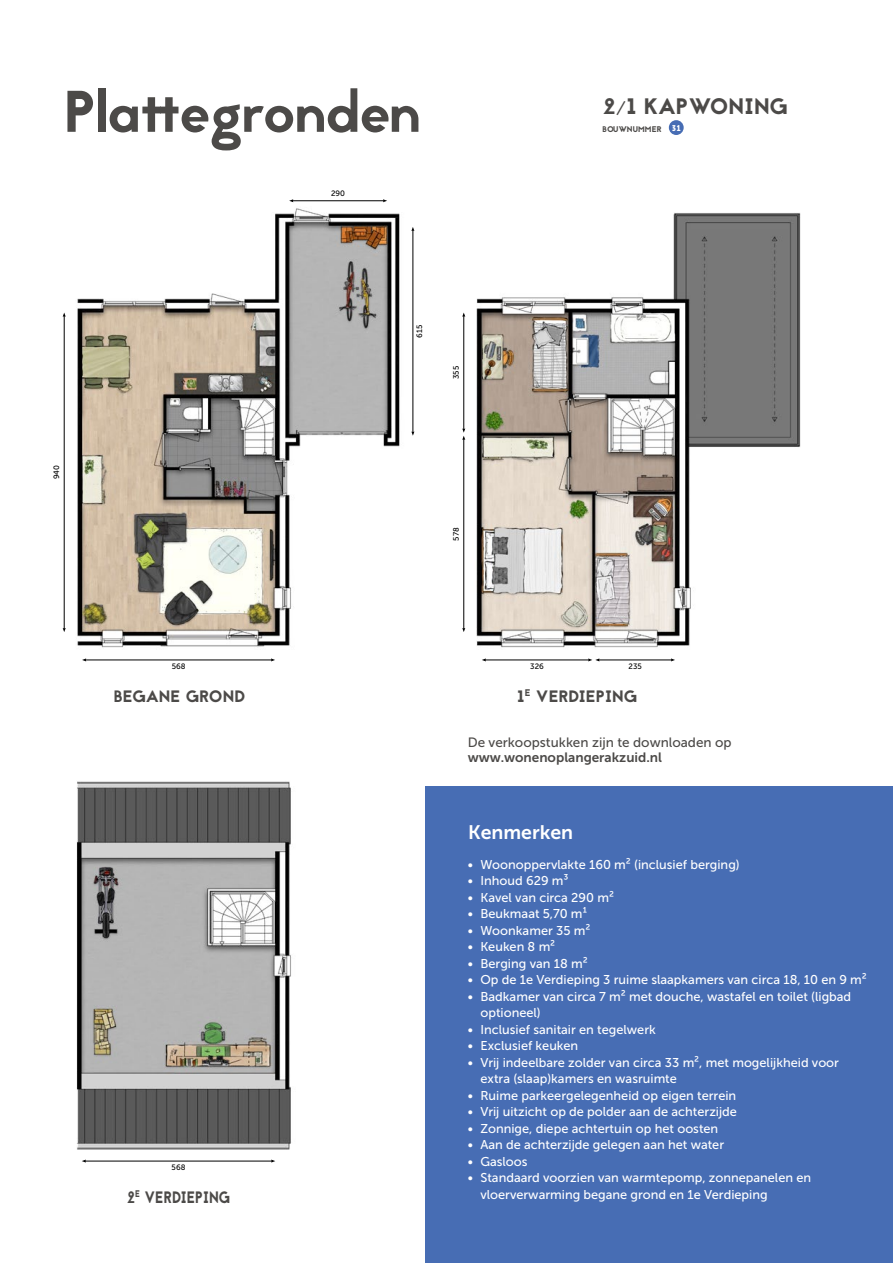
<style>
.page{position:relative;width:893px;height:1263px;background:#fff}
.page>*{position:absolute;margin:0;border:0;box-sizing:border-box;transform-origin:0 0}
.t1{font:58.5px "Jaapokki";color:#4c4a48}
.t2{font:31.5px "Jaapokkienchance";color:#fff}
.t3{font:22.35px "Jaapokki";color:#4c4a48}
.t4{font:19.5px "Museo Sans 700";color:#fff}
.t5{font:16.5px "Jaapokki";letter-spacing:.01em;color:#4c4a48}
.t6{font:16.5px "Jaapokki";letter-spacing:.01em;color:#4c4a48;scale:.85 1}
.t7{font:13.5px "Museo Sans 500";color:#4c4a48}
.t8{font:13.5px "Museo Sans 700";color:#4c4a48}
.t9{font:12.75px/16.5px "Museo Sans 500";color:#fff}
.t10{font:8.25px "Jaapokki";letter-spacing:.01em;color:#4c4a48}
.t11{font:8.25px "Museo Sans Cond 900";color:#fff}
.t12{font:7.8px "Museo Sans 500";color:#000}
</style>
<div class="page">
<div style="left:425px;top:787px;width:468px;height:476px;background:#476db4"></div>
<div style="left:669px;top:120px;width:15px;height:15px;background:#476db4;border-radius:50%"></div>
<img style="left:62px;top:199px;width:353px;height:463px">
<img style="left:463px;top:213px;width:338px;height:449px">
<hr style="left:85px;top:660px;width:187px;height:1px;background:#000">
<svg style="left:271px;top:658px;width:4px;height:3px"></svg>
<hr style="left:485px;top:660px;width:104px;height:1px;background:#000">
<svg style="left:482px;top:658px;width:4px;height:3px"></svg>
<hr style="left:599px;top:660px;width:73px;height:1px;background:#000">
<svg style="left:588px;top:658px;width:11px;height:3px"></svg>
<svg style="left:671px;top:658px;width:4px;height:3px"></svg>
<hr style="left:413px;top:230px;width:1px;height:202px;background:#000">
<svg style="left:411px;top:431px;width:3px;height:5px"></svg>
<svg style="left:411px;top:227px;width:3px;height:4px"></svg>
<hr style="left:463px;top:439px;width:1px;height:190px;background:#000">
<hr style="left:463px;top:316px;width:1px;height:113px;background:#000">
<svg style="left:462px;top:428px;width:3px;height:12px"></svg>
<hr style="left:64px;top:316px;width:1px;height:313px;background:#000">
<svg style="left:63px;top:313px;width:3px;height:4px"></svg>
<svg style="left:63px;top:628px;width:3px;height:4px"></svg>
<hr style="left:292px;top:200px;width:92px;height:1px;background:#000">
<svg style="left:383px;top:199px;width:4px;height:3px"></svg>
<img style="left:76px;top:781px;width:215px;height:382px">
<hr style="left:85px;top:1161px;width:187px;height:1px;background:#000">
<svg style="left:82px;top:1159px;width:4px;height:3px"></svg>
<svg style="left:271px;top:1159px;width:4px;height:3px"></svg>
<h1 class="t1" style="left:64px;top:71px;width:358px">Plattegronden</h1>
<p class="t12" style="left:331px;top:189px;width:16px">290</p>
<h3 class="t3" style="left:602px;top:91px;width:187px">2/1 KAPWONING</h3>
<p class="t10" style="left:602px;top:123px;width:61px">BOUWNUMMER</p>
<p class="t11" style="left:672px;top:123px;width:10px">31</p>
<p class="t12" style="left:52px;top:479px;width:16px;rotate:-90deg">940</p>
<p class="t12" style="left:415px;top:338px;width:14px;rotate:-90deg">615</p>
<p class="t12" style="left:452px;top:379px;width:15px;rotate:-90deg">355</p>
<p class="t12" style="left:452px;top:540px;width:15px;rotate:-90deg">578</p>
<p class="t12" style="left:172px;top:662px;width:15px">568</p>
<p class="t12" style="left:530px;top:662px;width:15px">326</p>
<p class="t12" style="left:628px;top:662px;width:15px">235</p>
<p class="t5" style="left:114px;top:684px;width:133px">BEGANE GROND</p>
<p class="t5" style="left:517px;top:684px;width:122px">1<sup>E</sup> VERDIEPING</p>
<p class="t7" style="left:468px;top:735px;width:266px">De verkoopstukken zijn te downloaden op</p>
<p class="t8" style="left:468px;top:750px;width:196px">www.wonenoplangerakzuid.nl</p>
<p class="t12" style="left:172px;top:1163px;width:15px">568</p>
<p class="t6" style="left:127px;top:1186px;width:123px">2<sup>E</sup> VERDIEPING</p>
<h3 class="t4" style="left:468px;top:821px;width:106px">Kenmerken</h3>
<p class="t9" style="left:468px;top:856px;width:274px">• Woonoppervlakte 160 m² (inclusief berging)</p>
<p class="t9" style="left:468px;top:873px;width:102px">• Inhoud 629 m³</p>
<p class="t9" style="left:468px;top:889px;width:148px">• Kavel van circa 290 m²</p>
<p class="t9" style="left:468px;top:906px;width:121px">• Beukmaat 5,70 m¹</p>
<p class="t9" style="left:468px;top:922px;width:124px">• Woonkamer 35 m²</p>
<p class="t9" style="left:468px;top:939px;width:89px">• Keuken 8 m²</p>
<p class="t9" style="left:468px;top:955px;width:121px">• Berging van 18 m²</p>
<p class="t9" style="left:468px;top:972px;width:401px">• Op de 1e Verdieping 3 ruime slaapkamers van circa 18, 10 en 9 m²</p>
<p class="t9" style="left:480px;top:988px;width:372px;text-indent:-13px">• Badkamer van circa 7 m² met douche, wastafel en toilet (ligbad optioneel)</p>
<p class="t9" style="left:468px;top:1021px;width:190px">• Inclusief sanitair en tegelwerk</p>
<p class="t9" style="left:468px;top:1038px;width:112px">• Exclusief keuken</p>
<p class="t9" style="left:480px;top:1054px;width:360px;text-indent:-13px">• Vrij indeelbare zolder van circa 33 m², met mogelijkheid voor extra (slaap)kamers en wasruimte</p>
<p class="t9" style="left:468px;top:1087px;width:270px">• Ruime parkeergelegenheid op eigen terrein</p>
<p class="t9" style="left:468px;top:1104px;width:271px">• Vrij uitzicht op de polder aan de achterzijde</p>
<p class="t9" style="left:468px;top:1120px;width:252px">• Zonnige, diepe achtertuin op het oosten</p>
<p class="t9" style="left:468px;top:1137px;width:258px">• Aan de achterzijde gelegen aan het water</p>
<p class="t9" style="left:468px;top:1153px;width:61px">• Gasloos</p>
<p class="t9" style="left:480px;top:1170px;width:332px;text-indent:-13px">• Standaard voorzien van warmtepomp, zonnepanelen en vloerverwarming begane grond en 1e Verdieping</p>
<h2 class="t2" style="left:507px;top:1166px;width:333px">wonenoplangerakzuid.nl</h2>
</div>
